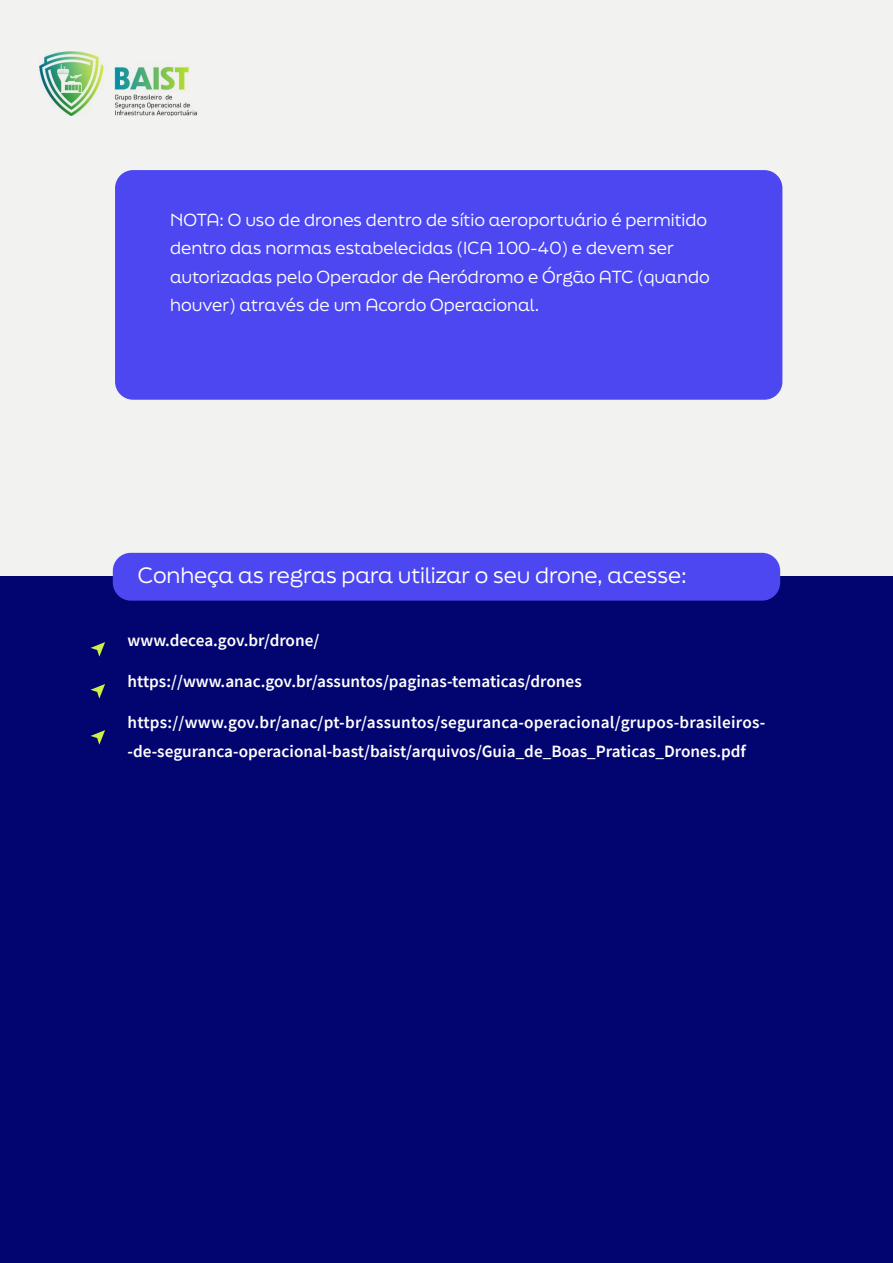
<style>
.page{position:relative;width:893px;height:1263px;background:#f2f2f0}
.page>*{position:absolute;margin:0;border:0;box-sizing:border-box;transform-origin:0 0}
.t1{font:21px "Final Six";letter-spacing:-.005em;color:#fff}
.t2{font:600 17.25px/28.5px "Source Sans Pro";color:#fff}
.t3{font:16.5px/28.5px "Final Six";color:#fff}
</style>
<div class="page">
<img style="left:40px;top:52px;width:157px;height:63px">
<div style="left:115px;top:170px;width:667px;height:230px;background:#4d47f1;border-radius:18px"></div>
<div style="left:0;top:577px;width:893px;height:686px;background:#020570"></div>
<div style="left:113px;top:553px;width:667px;height:48px;background:#4d47f1;border-radius:18px"></div>
<svg style="left:91px;top:642px;width:14px;height:15px"></svg>
<svg style="left:91px;top:684px;width:14px;height:14px"></svg>
<svg style="left:91px;top:730px;width:14px;height:15px"></svg>
<p class="t3" style="left:170px;top:205px;width:541px">NOTA: O uso de drones dentro de sítio aeroportuário é permitido dentro das normas estabelecidas (ICA 100-40) e devem ser autorizadas pelo Operador de Aeródromo e Órgão ATC (quando houver) através de um Acordo Operacional.</p>
<p class="t1" style="left:138px;top:560px;width:550px">Conheça as regras para utilizar o seu drone, acesse:</p>
<p class="t2" style="left:128px;top:625px;width:193px">www.decea.gov.br/drone/</p>
<p class="t2" style="left:128px;top:667px;width:456px">https://www.anac.gov.br/assuntos/paginas-tematicas/drones</p>
<p class="t2" style="left:128px;top:708px;width:639px">https://www.gov.br/anac/pt-br/assuntos/seguranca-operacional/grupos-brasileiros--de-seguranca-operacional-bast/baist/arquivos/Guia_de_Boas_Praticas_Drones.pdf</p>
</div>
